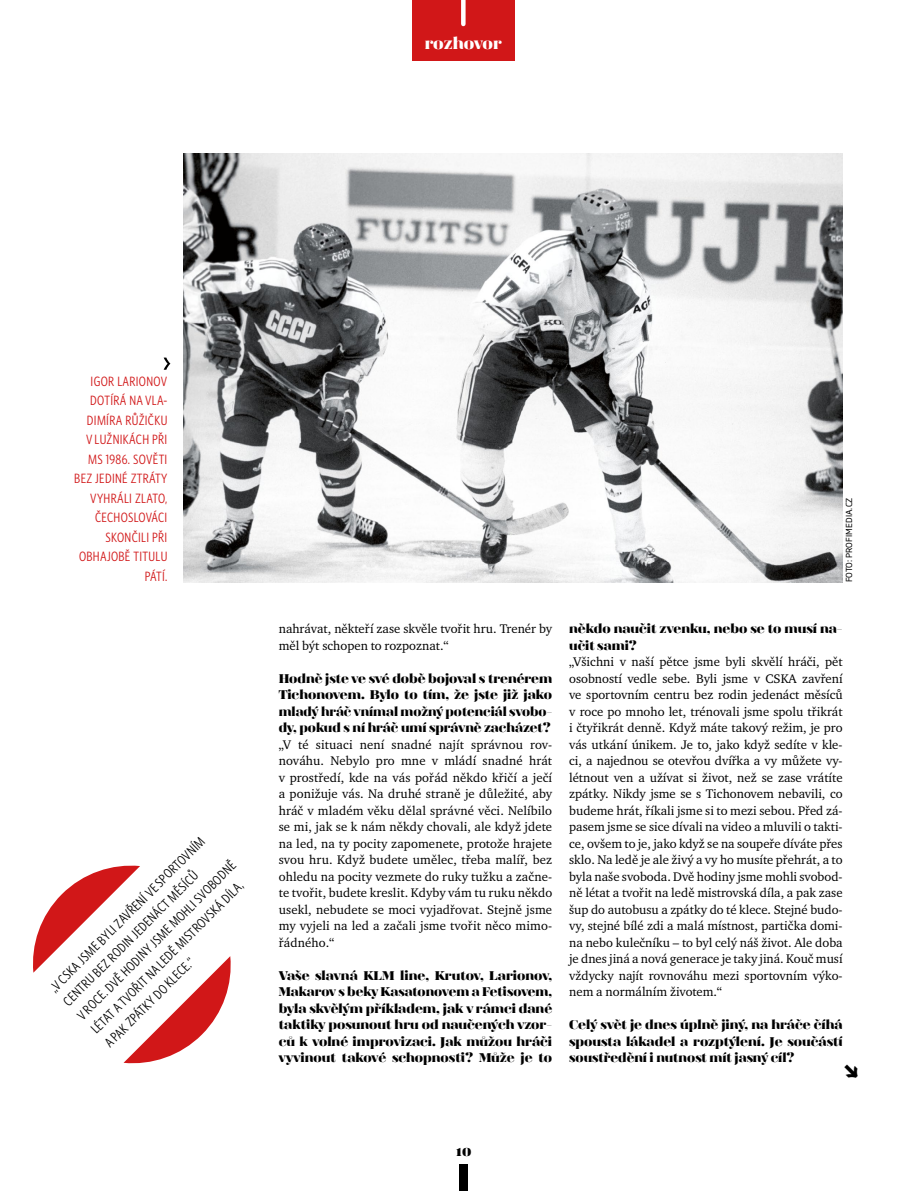
<style>
.page{position:relative;width:915px;height:1191px;background:#fff}
.page>*{position:absolute;margin:0;border:0;box-sizing:border-box;transform-origin:0 0}
.t1{font:16.5px "Magnel";color:#fff}
.t2{font:15px "Magnel";color:#000}
.t3{font:13.5px/19.5px "Whitney Cond CE Book";color:#000}
.t4{font:13.5px/19.5px "Whitney Cond CE Book";letter-spacing:.025em;color:#d11718;text-align:right}
.t5{font:12.75px/16.5px "Charter ITC Pro";color:#000;text-align:justify}
.t6{font:12.75px/16.5px "Magnel";color:#000;text-align:justify}
.t7{font:8.25px "Soho Gothic Pro";letter-spacing:.015em;color:#000}
</style>
<div class="page">
<svg style="left:164px;top:357px;width:6px;height:13px"></svg>
<div style="left:459px;top:1164px;width:8px;height:27px;background:#000"></div>
<div style="left:412px;top:0;width:102px;height:60px;background:#d11718"></div>
<svg style="left:461px;top:0;width:4px;height:24px"></svg>
<img style="left:183px;top:153px;width:659px;height:429px">
<svg style="left:33px;top:865px;width:198px;height:199px"></svg>
<p class="t1" style="left:424px;top:33px;width:79px">rozhovor</p>
<p class="t4" style="left:91px;top:371px;width:57px">IGOR LARIONOV</p>
<p class="t4" style="left:90px;top:390px;width:79px">DOTÍRÁ NA VLA-</p>
<p class="t4" style="left:87px;top:410px;width:82px">DIMÍRA RŮŽIČKU</p>
<p class="t4" style="left:86px;top:429px;width:83px">V LUŽNIKÁCH PŘI</p>
<p class="t4" style="left:88px;top:449px;width:81px">MS 1986. SOVĚTI</p>
<p class="t4" style="left:74px;top:468px;width:94px">BEZ JEDINÉ ZTRÁTY</p>
<p class="t4" style="left:90px;top:488px;width:79px">VYHRÁLI ZLATO,</p>
<p class="t4" style="left:95px;top:507px;width:74px">ČECHOSLOVÁCI</p>
<p class="t4" style="left:105px;top:527px;width:8px">SKON</p>
<p class="t4" style="left:79px;top:527px;width:90px">ČILI PŘI<br>OBHAJOBĚ TITULU<br>PÁTÍ.</p>
<p class="t3" style="left:45px;top:982px;width:214px;rotate:-45deg">„V CSKA JSM E BYLI ZAVŘENÍ VE SPO RTOVN ÍM<br>CENTRU BEZ RODIN JEDENÁCT MĚSÍCŮ<br>V ROCE. DV Ě HODINY JSM E MO HLI SVOBO</p>
<p class="t3" style="left:210px;top:900px;width:36px;rotate:-45deg">Á DÍLA,</p>
<p class="t3" style="left:86px;top:1024px;width:156px;rotate:-45deg">LÉTAT A TVO ŘIT NA LEDĚ MISTROVSK</p>
<p class="t3" style="left:100px;top:1037px;width:122px;rotate:-45deg">A PAK ZP ÁTKY DO KLECE.“</p>
<p class="t7" style="left:842px;top:582px;width:86px;rotate:-90deg">foto: profimedia.cz</p>
<p class="t5" style="left:279px;top:620px;width:275px">nahrávat, někteří zase skvěle tvořit hru. Trenér by měl být schopen to rozpoznat.“</p>
<p class="t6" style="left:279px;top:670px;width:275px">Hodně jste ve své době bojoval s trenérem Tichonovem. Bylo to tím, že jste již jako mladý hráč vnímal možný potenciál svobo&shy;dy, pokud s ní hráč umí správně zacházet?</p>
<p class="t5" style="left:279px;top:735px;width:275px">„V té situaci není snadné najít správnou rov&shy;nováhu. Nebylo pro mne v mládí snadné hrát v prostředí, kde na vás pořád někdo křičí a ječí a ponižuje vás. Na druhé straně je důležité, aby hráč v mladém věku dělal správné věci. Nelíbilo se mi, jak se k nám někdy chovali, ale když jdete na led, na ty pocity zapomenete, protože hrajete svou hru. Když budete umělec, třeba malíř, bez ohledu na pocity vezmete do ruky tužku a začne&shy;te tvořit, budete kreslit. Kdyby vám tu ruku někdo usekl, nebudete se moci vyjadřovat. Stejně jsme my vyjeli na led a začali jsme tvořit něco mimo&shy;řádného.“</p>
<p class="t6" style="left:279px;top:967px;width:275px">Vaše slavná KLM line, Krutov, Larionov, Makarov s beky Kasatonovem a Fetisovem, byla skvělým příkladem, jak v rámci dané taktiky posunout hru od naučených vzor&shy;ců k volné improvizaci. Jak můžou hráči vyvinout takové schopnosti? Může je to</p>
<p class="t6" style="left:569px;top:620px;width:275px">někdo naučit zvenku, nebo se to musí na&shy;učit sami?</p>
<p class="t5" style="left:569px;top:653px;width:275px">„Všichni v naší pětce jsme byli skvělí hráči, pět osobností vedle sebe. Byli jsme v CSKA zavření ve sportovním centru bez rodin jedenáct měsíců v roce po mnoho let, trénovali jsme spolu třikrát i čtyřikrát denně. Když máte takový režim, je pro vás utkání únikem. Je to, jako když sedíte v kle&shy;ci, a najednou se otevřou dvířka a vy můžete vy&shy;létnout ven a užívat si život, než se zase vrátíte zpátky. Nikdy jsme se s Tichonovem nebavili, co budeme hrát, říkali jsme si to mezi sebou. Před zá&shy;pasem jsme se sice dívali na video a mluvili o takti&shy;ce, ovšem to je, jako když se na soupeře díváte přes sklo. Na ledě je ale živý a vy ho musíte přehrát, a to byla naše svoboda. Dvě hodiny jsme mohli svobod&shy;ně létat a tvořit na ledě mistrovská díla, a pak zase šup do autobusu a zpátky do té klece. Stejné budo&shy;vy, stejné bílé zdi a malá místnost, partička domi&shy;na nebo kulečníku – to byl celý náš život. Ale doba je dnes jiná a nová generace je taky jiná. Kouč musí vždycky najít rovnováhu mezi sportovním výko&shy;nem a normálním životem.“</p>
<p class="t6" style="left:569px;top:1016px;width:275px">Celý svět je dnes úplně jiný, na hráče číhá spousta lákadel a rozptýlení. Je součástí soustředění i nutnost mít jasný cíl?</p>
<p class="t2" style="left:456px;top:1141px;width:17px">10</p>
</div>
